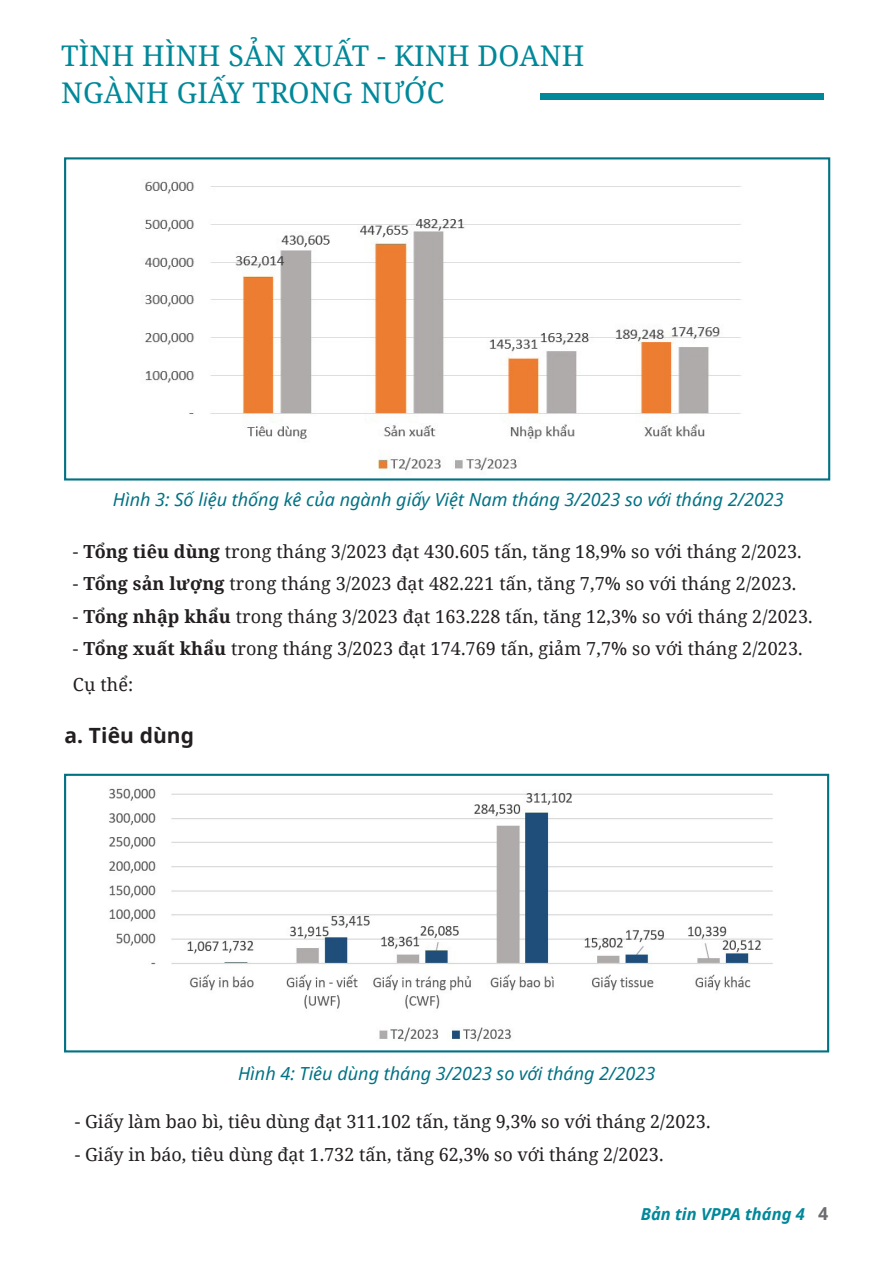
<style>
.page{position:relative;width:893px;height:1263px;background:#fff}
.page>*{position:absolute;margin:0;border:0;box-sizing:border-box;transform-origin:0 0}
.t1{font:28.5px "Noto Serif";letter-spacing:.01em;color:#089}
.t2{font:700 21px "Noto Sans";letter-spacing:.005em;color:#231f20}
.t3{font:18px "Noto Serif";letter-spacing:.005em;color:#231f20}
.t4{font:italic 18px "Noto Sans";color:#007284}
.t5{font:italic 700 16.5px "Noto Sans";color:#089}
.s1{font-weight:700}
.s2{font-style:normal;font-size:18px;color:#6c6d70}
</style>
<div class="page">
<div style="left:540px;top:94px;width:284px;height:6px;background:#089"></div>
<img style="left:145px;top:181px;width:596px;height:290px">
<div style="left:64px;top:157px;width:766px;height:323px;border:2px solid #007284"></div>
<img style="left:109px;top:788px;width:664px;height:254px">
<div style="left:64px;top:774px;width:765px;height:278px;border:2px solid #007284"></div>
<p class="t1" style="left:61px;top:36px;width:525px">TÌNH HÌNH SẢN XUẤT - KINH DOANH</p>
<p class="t1" style="left:61px;top:73px;width:385px">NGÀNH GIẤY TRONG NƯỚC</p>
<p class="t4" style="left:113px;top:487px;width:672px">Hình 3: Số liệu thống kê của ngành giấy Việt Nam tháng 3/2023 so với tháng 2/2023</p>
<p class="t3" style="left:73px;top:539px;width:730px">- <span class="s1">Tổng tiêu dùng</span> trong tháng 3/2023 đạt 430.605 tấn, tăng 18,9% so với tháng 2/2023.</p>
<p class="t3" style="left:73px;top:572px;width:725px">- <span class="s1">Tổng sản lượng</span> trong tháng 3/2023 đạt 482.221 tấn, tăng 7,7% so với tháng 2/2023.</p>
<p class="t3" style="left:73px;top:604px;width:741px">- <span class="s1">Tổng nhập khẩu</span> trong tháng 3/2023 đạt 163.228 tấn, tăng 12,3% so với tháng 2/2023.</p>
<p class="t3" style="left:73px;top:637px;width:731px">- <span class="s1">Tổng xuất khẩu</span> trong tháng 3/2023 đạt 174.769 tấn, giảm 7,7% so với tháng 2/2023.</p>
<p class="t3" style="left:73px;top:672px;width:62px">Cụ thể:</p>
<p class="t2" style="left:64px;top:720px;width:131px">a. Tiêu dùng</p>
<p class="t4" style="left:238px;top:1060px;width:419px">Hình 4: Tiêu dùng tháng 3/2023 so với tháng 2/2023</p>
<p class="t3" style="left:75px;top:1109px;width:637px">- Giấy làm bao bì, tiêu dùng đạt 311.102 tấn, tăng 9,3% so với tháng 2/2023.</p>
<p class="t3" style="left:75px;top:1142px;width:590px">- Giấy in báo, tiêu dùng đạt 1.732 tấn, tăng 62,3% so với tháng 2/2023.</p>
<p class="t5" style="left:641px;top:1202px;width:189px">Bản tin VPPA tháng 4 <span class="s2">4</span></p>
</div>
